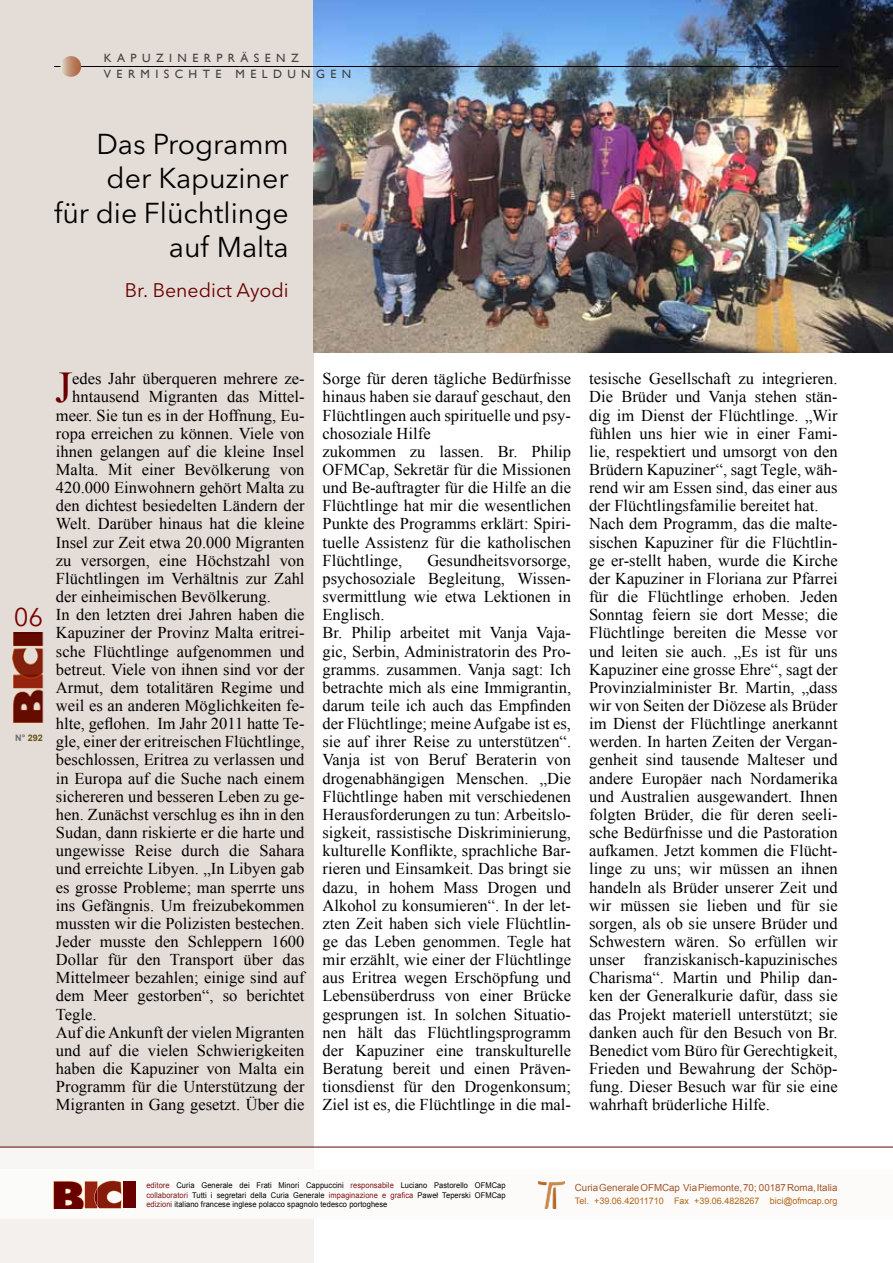
<style>
.page{position:relative;width:893px;height:1263px;background:#fff}
.page>*{position:absolute;margin:0;border:0;box-sizing:border-box;transform-origin:0 0}
.t1{font:43.95px "Times New Roman";color:#680000}
.t2{font:28.5px/34.2px "Avenir Next LT Pro";color:#000;text-align:right}
.t3{font:25.5px "Avenir Next LT Pro";color:#7b0000}
.t4{font:19.5px "Avenir Next LT Pro";color:#680000}
.t5{font:16.5px/18.1px "Times New Roman";color:#000}
.t6{font:12px/15.1px "Gill Sans";letter-spacing:.45em;color:#414042}
.t7{font:9.75px "Arial";color:#a1562b}
.t8{font:9px "Arial";color:#b3651a}
.t9{font:700 9px "Arial";color:#655217}
.t10{font:7.95px/9.6px "Arial";letter-spacing:.01em;color:#000;text-align:justify;scale:.94 1}
.s1{color:#6d6e71}
.s2{color:#7f1416}
</style>
<div class="page">
<div style="left:0;top:0;width:313px;height:1263px;background:#e4dcd7"></div>
<img style="left:313px;top:0;width:580px;height:353px">
<div style="left:0;top:1170px;width:314px;height:93px;background:#f3f0ed"></div>
<div style="left:0;top:1147px;width:314px;height:72px;background:#fff"></div>
<img style="left:538px;top:1181px;width:26px;height:28px">
<svg style="left:54px;top:1181px;width:82px;height:27px;background:#91392f"></svg>
<hr style="left:0;top:1147px;width:893px;height:1px;background:#680000">
<hr style="left:54px;top:66px;width:785px;height:1px;background:#000">
<svg style="left:60px;top:56px;width:21px;height:21px"></svg>
<img style="left:13px;top:632px;width:31px;height:90px">
<p class="t6" style="left:104px;top:51px;width:196px">KAPUZINERPRÄSENZ<br>VERMISCH</p>
<p class="t6" style="left:203px;top:66px;width:150px">TE MELDUNGEN</p>
<h2 class="t2" style="left:54px;top:127px;width:236px">Das Programm der Kapuziner<br>für die Flüchtlinge auf Malta</h2>
<p class="t4" style="left:125px;top:279px;width:165px">Br. Benedict Ayodi</p>
<h3 class="t3" style="left:14px;top:602px;width:31px">06</h3>
<p class="t9" style="left:15px;top:732px;width:29px"><span class="s1">N°</span> 292</p>
<h1 class="t1" style="left:55px;top:358px;width:19px">J</h1>
<p class="t5" style="left:72px;top:369px;width:234px">edes Jahr überqueren mehrere ze-</p>
<p class="t5" style="left:72px;top:387px;width:234px">hntausend Migranten das Mittel-</p>
<p class="t5" style="left:56px;top:406px;width:250px">meer. Sie tun es in der Hoffnung, Eu-</p>
<p class="t5" style="left:56px;top:424px;width:250px">ropa erreichen zu können. Viele von</p>
<p class="t5" style="left:56px;top:442px;width:250px">ihnen gelangen auf die kleine Insel</p>
<p class="t5" style="left:56px;top:460px;width:250px">Malta. Mit einer Bevölkerung von</p>
<p class="t5" style="left:56px;top:478px;width:250px">420.000 Einwohnern gehört Malta zu</p>
<p class="t5" style="left:56px;top:496px;width:250px">den dichtest besiedelten Ländern der</p>
<p class="t5" style="left:56px;top:515px;width:250px">Welt. Darüber hinaus hat die kleine</p>
<p class="t5" style="left:56px;top:533px;width:250px">Insel zur Zeit etwa 20.000 Migranten</p>
<p class="t5" style="left:56px;top:551px;width:250px">zu versorgen, eine Höchstzahl von</p>
<p class="t5" style="left:56px;top:569px;width:250px">Flüchtlingen im Verhältnis zur Zahl</p>
<p class="t5" style="left:56px;top:587px;width:216px">der einheimischen Bevölkerung.</p>
<p class="t5" style="left:56px;top:605px;width:250px">In den letzten drei Jahren haben die</p>
<p class="t5" style="left:56px;top:623px;width:250px">Kapuziner der Provinz Malta eritrei-</p>
<p class="t5" style="left:56px;top:642px;width:250px">sche Flüchtlinge aufgenommen und</p>
<p class="t5" style="left:56px;top:660px;width:250px">betreut. Viele von ihnen sind vor der</p>
<p class="t5" style="left:56px;top:678px;width:250px">Armut, dem totalitären Regime und</p>
<p class="t5" style="left:56px;top:696px;width:250px">weil es an anderen Möglichkeiten fe-</p>
<p class="t5" style="left:56px;top:714px;width:250px">hlte, geflohen. Im Jahr 2011 hatte Te-</p>
<p class="t5" style="left:56px;top:732px;width:250px">gle, einer der eritreischen Flüchtlinge,</p>
<p class="t5" style="left:56px;top:750px;width:250px">beschlossen, Eritrea zu verlassen und</p>
<p class="t5" style="left:56px;top:769px;width:250px">in Europa auf die Suche nach einem</p>
<p class="t5" style="left:56px;top:787px;width:250px">sichereren und besseren Leben zu ge-</p>
<p class="t5" style="left:56px;top:805px;width:250px">hen. Zunächst verschlug es ihn in den</p>
<p class="t5" style="left:56px;top:823px;width:250px">Sudan, dann riskierte er die harte und</p>
<p class="t5" style="left:56px;top:841px;width:250px">ungewisse Reise durch die Sahara</p>
<p class="t5" style="left:56px;top:859px;width:250px">und erreichte Libyen. „In Libyen gab</p>
<p class="t5" style="left:56px;top:878px;width:250px">es grosse Probleme; man sperrte uns</p>
<p class="t5" style="left:56px;top:896px;width:250px">ins Gefängnis. Um freizubekommen</p>
<p class="t5" style="left:56px;top:914px;width:250px">mussten wir die Polizisten bestechen.</p>
<p class="t5" style="left:56px;top:932px;width:250px">Jeder musste den Schleppern 1600</p>
<p class="t5" style="left:56px;top:950px;width:250px">Dollar für den Transport über das</p>
<p class="t5" style="left:56px;top:968px;width:250px">Mittelmeer bezahlen; einige sind auf</p>
<p class="t5" style="left:56px;top:986px;width:250px">dem Meer gestorben“, so berichtet</p>
<p class="t5" style="left:56px;top:1005px;width:42px">Tegle.</p>
<p class="t5" style="left:56px;top:1023px;width:250px">Auf die Ankunft der vielen Migranten</p>
<p class="t5" style="left:56px;top:1041px;width:250px">und auf die vielen Schwierigkeiten</p>
<p class="t5" style="left:56px;top:1059px;width:250px">haben die Kapuziner von Malta ein</p>
<p class="t5" style="left:56px;top:1077px;width:250px">Programm für die Unterstützung der</p>
<p class="t5" style="left:56px;top:1095px;width:250px">Migranten in Gang gesetzt. Über die</p>
<p class="t5" style="left:322px;top:369px;width:250px">Sorge für deren tägliche Bedürfnisse hinaus haben sie darauf geschaut, den Flüchtlingen auch spirituelle und psy&shy;chosoziale Hilfe<br>zukommen zu lassen. Br. Philip OFMCap, Sekretär für die Missionen und Be-auftragter für die Hilfe an die Flüchtlinge hat mir die wesentlichen Punkte des Programms erklärt: Spiri&shy;tuelle Assistenz für die katholischen Flüchtlinge,</p>
<p class="t5" style="left:322px;top:551px;width:250px;text-indent:105px">Gesundheitsvorsorge, psychosoziale Begleitung, Wissen&shy;svermittlung wie etwa Lektionen in Englisch.<br>Br. Philip arbeitet mit Vanja Vaja&shy;gic, Serbin, Administratorin des Pro&shy;gramms. zusammen. Vanja sagt: Ich betrachte mich als eine Immigrantin, darum teile ich auch das Empfinden der Flüchtlinge; meine Aufgabe ist es, sie auf ihrer Reise zu unterstützen“.<br>Vanja ist von Beruf Beraterin von drogenabhängigen Menschen. „Die Flüchtlinge haben mit verschiedenen Herausforderungen zu tun: Arbeitslo&shy;sigkeit, rassistische Diskriminierung, kulturelle Konflikte, sprachliche Bar&shy;rieren und Einsamkeit. Das bringt sie dazu, in hohem Mass Drogen und Alkohol zu konsumieren“. In der let&shy;zten Zeit haben sich viele Flüchtlin&shy;ge das Leben genommen. Tegle hat mir erzählt, wie einer der Flüchtlinge aus Eritrea wegen Erschöpfung und Lebensüberdruss von einer Brücke gesprungen ist. In solchen Situatio&shy;nen hält das Flüchtlingsprogramm der Kapuziner eine transkulturelle Beratung bereit und einen Präven&shy;tionsdienst für den Drogenkonsum; Ziel ist es, die Flüchtlinge in die mal-</p>
<p class="t5" style="left:589px;top:369px;width:250px">tesische Gesellschaft zu integrieren.<br>Die Brüder und Vanja stehen stän&shy;dig im Dienst der Flüchtlinge. „Wir fühlen uns hier wie in einer Fami&shy;lie, respektiert und umsorgt von den Brüdern Kapuziner“, sagt Tegle, wäh&shy;rend wir am Essen sind, das einer aus der Flüchtlingsfamilie bereitet hat.<br>Nach dem Programm, das die malte&shy;sischen Kapuziner für die Flüchtlin&shy;ge er-stellt haben, wurde die Kirche der Kapuziner in Floriana zur Pfarrei für die Flüchtlinge erhoben. Jeden Sonntag feiern sie dort Messe; die Flüchtlinge bereiten die Messe vor und leiten sie auch. „Es ist für uns Kapuziner eine grosse Ehre“, sagt der Provinzialminister Br. Martin, „dass wir von Seiten der Diözese als Brüder im Dienst der Flüchtlinge anerkannt werden. In harten Zeiten der Vergan&shy;genheit sind tausende Malteser und andere Europäer nach Nordamerika und Australien ausgewandert. Ihnen folgten Brüder, die für deren seeli&shy;sche Bedürfnisse und die Pastoration aufkamen. Jetzt kommen die Flücht&shy;linge zu uns; wir müssen an ihnen handeln als Brüder unserer Zeit und wir müssen sie lieben und für sie sorgen, als ob sie unsere Brüder und Schwestern wären. So erfüllen wir unser franziskanisch-kapuzinisches Charisma“. Martin und Philip dan&shy;ken der Generalkurie dafür, dass sie das Projekt materiell unterstützt; sie danken auch für den Besuch von Br.<br>Benedict vom Büro für Gerechtigkeit, Frieden und Bewahrung der Schöp&shy;fung. Dieser Besuch war für sie eine wahrhaft brüderliche Hilfe.</p>
<p class="t10" style="left:146px;top:1181px;width:384px"><span class="s2">editore</span> Curia Generale dei Frati Minori Cappuccini <span class="s2">responsabile</span> Luciano Pastorello OFMCap <span class="s2">collaboratori</span> Tutti i segretari della Curia Generale <span class="s2">impaginazione e grafica</span> Paweł Teperski OFMCap <span class="s2">edizioni</span> italiano francese inglese polacco spagnolo tedesco portoghese</p>
<p class="t7" style="left:575px;top:1181px;width:264px">Curia Generale OFMCap Via Piemonte, 70; 00187 Roma, Italia</p>
<p class="t8" style="left:575px;top:1195px;width:264px">Tel. +39.06.42011710 Fax +39.06.4828267 bici@ofmcap.org</p>
</div>
